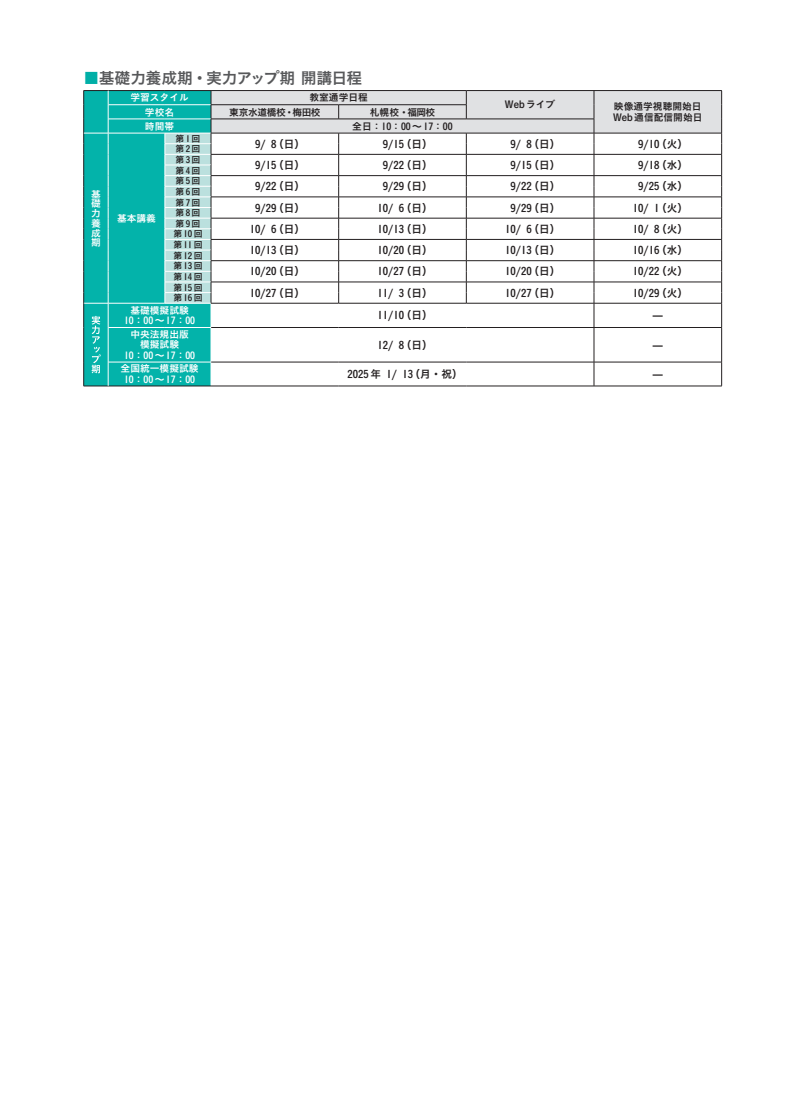
<style>
.page{position:relative;width:805px;height:1113px;background:#fff}
.page>*{position:absolute;margin:0;border:0;box-sizing:border-box;transform-origin:0 0}
.t1{font:16px "Koburina Go Std W6";letter-spacing:-.025em;color:#57585a}
.t2{font:10.62px "Koburina Go Std W6";color:#231f20}
.t3{font:9.75px/10.6px "Koburina Go Std W6";color:#fff;text-align:center}
.t4{font:9.75px/10.6px "Koburina Go Std W6";color:#231f20}
.t5{font:9.75px "Koburina Go Std W6";letter-spacing:-.045em;color:#231f20}
.t6{font:8.88px/10.6px "Koburina Go Std W6";letter-spacing:.15em;color:#231f20}
.s1{color:#00afa7}
</style>
<div class="page">
<div style="left:109px;top:91px;width:102px;height:295px;background:#03b3aa"></div>
<svg style="left:212px;top:328px;width:509px;height:58px"></svg>
<hr style="left:108px;top:90px;width:57px;height:1px;background:#231f20">
<hr style="left:165px;top:90px;width:46px;height:1px;background:#231f20">
<hr style="left:211px;top:90px;width:127px;height:1px;background:#231f20">
<hr style="left:338px;top:90px;width:128px;height:1px;background:#231f20">
<hr style="left:466px;top:90px;width:128px;height:1px;background:#231f20">
<hr style="left:594px;top:90px;width:127px;height:1px;background:#231f20">
<hr style="left:108px;top:104px;width:57px;height:1px;background:#fff">
<hr style="left:108px;top:119px;width:57px;height:1px;background:#fff">
<hr style="left:108px;top:133px;width:57px;height:1px;background:#fff">
<hr style="left:108px;top:303px;width:57px;height:1px;background:#fff">
<hr style="left:108px;top:327px;width:57px;height:1px;background:#fff">
<hr style="left:165px;top:327px;width:46px;height:1px;background:#fff">
<hr style="left:108px;top:362px;width:57px;height:1px;background:#fff">
<hr style="left:165px;top:362px;width:46px;height:1px;background:#fff">
<svg style="left:165px;top:91px;width:557px;height:236px"></svg>
<hr style="left:211px;top:327px;width:127px;height:1px;background:#231f20">
<hr style="left:338px;top:327px;width:128px;height:1px;background:#231f20">
<hr style="left:466px;top:327px;width:128px;height:1px;background:#231f20">
<hr style="left:594px;top:327px;width:127px;height:1px;background:#231f20">
<hr style="left:593px;top:328px;width:1px;height:34px;background:#231f20">
<hr style="left:721px;top:328px;width:1px;height:34px;background:#231f20">
<hr style="left:211px;top:362px;width:127px;height:1px;background:#231f20">
<hr style="left:338px;top:362px;width:128px;height:1px;background:#231f20">
<hr style="left:466px;top:362px;width:128px;height:1px;background:#231f20">
<hr style="left:594px;top:362px;width:127px;height:1px;background:#231f20">
<svg style="left:593px;top:362px;width:1px;height:24px"></svg>
<svg style="left:721px;top:362px;width:1px;height:24px"></svg>
<hr style="left:108px;top:386px;width:57px;height:1px;background:#231f20">
<hr style="left:165px;top:386px;width:46px;height:1px;background:#231f20">
<hr style="left:211px;top:386px;width:127px;height:1px;background:#231f20">
<hr style="left:338px;top:386px;width:128px;height:1px;background:#231f20">
<hr style="left:466px;top:386px;width:128px;height:1px;background:#231f20">
<hr style="left:594px;top:386px;width:127px;height:1px;background:#231f20">
<svg style="left:83px;top:90px;width:26px;height:297px;background:#16b1a9"></svg>
<h1 class="t1" style="left:83px;top:66px;width:280px"><span class="s1">■</span>基礎力養成期・実力アップ期 開講日程</h1>
<p class="t3" style="left:130px;top:93px;width:60px">学習スタイル</p>
<p class="t4" style="left:309px;top:93px;width:60px">教室通学日程</p>
<p class="t3" style="left:145px;top:107px;width:31px">学校名</p>
<p class="t5" style="left:229px;top:104px;width:93px">東京水道橋校・梅田校</p>
<p class="t4" style="left:370px;top:107px;width:67px">札幌校・福岡校</p>
<p class="t3" style="left:145px;top:121px;width:31px">時間帯</p>
<p class="t4" style="left:352px;top:121px;width:102px">全日：10：00～17：00</p>
<p class="t4" style="left:505px;top:100px;width:52px">Webライブ</p>
<p class="t4" style="left:613px;top:101px;width:91px">映像通学視聴開始日<br>Web通信配信開始日</p>
<p class="t3" style="left:91px;top:189px;width:11px">基</p>
<p class="t3" style="left:91px;top:198px;width:11px">礎</p>
<p class="t3" style="left:91px;top:208px;width:11px">力</p>
<p class="t3" style="left:91px;top:218px;width:11px">養</p>
<p class="t3" style="left:91px;top:228px;width:11px">成</p>
<p class="t3" style="left:91px;top:237px;width:11px">期</p>
<p class="t6" style="left:175px;top:133px;width:26px">第1回第2回</p>
<p class="t2" style="left:255px;top:136px;width:51px">9/ 8（日）</p>
<p class="t2" style="left:383px;top:136px;width:51px">9/15（日）</p>
<p class="t2" style="left:510px;top:136px;width:51px">9/ 8（日）</p>
<p class="t2" style="left:638px;top:136px;width:51px">9/10（火）</p>
<p class="t6" style="left:175px;top:155px;width:26px">第3回第4回</p>
<p class="t2" style="left:255px;top:157px;width:51px">9/15（日）</p>
<p class="t2" style="left:383px;top:157px;width:51px">9/22（日）</p>
<p class="t2" style="left:510px;top:157px;width:51px">9/15（日）</p>
<p class="t2" style="left:638px;top:157px;width:51px">9/18（水）</p>
<p class="t6" style="left:175px;top:176px;width:26px">第5回第6回</p>
<p class="t2" style="left:255px;top:178px;width:51px">9/22（日）</p>
<p class="t2" style="left:383px;top:178px;width:51px">9/29（日）</p>
<p class="t2" style="left:510px;top:178px;width:51px">9/22（日）</p>
<p class="t2" style="left:638px;top:178px;width:51px">9/25（水）</p>
<p class="t6" style="left:175px;top:197px;width:26px">第7回第8回</p>
<p class="t2" style="left:255px;top:199px;width:51px">9/29（日）</p>
<p class="t2" style="left:377px;top:199px;width:57px">10/ 6（日）</p>
<p class="t2" style="left:510px;top:199px;width:51px">9/29（日）</p>
<p class="t2" style="left:632px;top:199px;width:57px">10/ 1（火）</p>
<p class="t6" style="left:173px;top:218px;width:31px">第9回第10回</p>
<p class="t2" style="left:250px;top:221px;width:57px">10/ 6（日）</p>
<p class="t2" style="left:377px;top:221px;width:57px">10/13（日）</p>
<p class="t2" style="left:505px;top:221px;width:57px">10/ 6（日）</p>
<p class="t2" style="left:632px;top:221px;width:57px">10/ 8（火）</p>
<p class="t6" style="left:173px;top:240px;width:31px">第11回第12回</p>
<p class="t2" style="left:250px;top:242px;width:57px">10/13（日）</p>
<p class="t2" style="left:377px;top:242px;width:57px">10/20（日）</p>
<p class="t2" style="left:505px;top:242px;width:57px">10/13（日）</p>
<p class="t2" style="left:632px;top:242px;width:57px">10/16（水）</p>
<p class="t6" style="left:173px;top:261px;width:31px">第13回第14回</p>
<p class="t2" style="left:250px;top:263px;width:57px">10/20（日）</p>
<p class="t2" style="left:377px;top:263px;width:57px">10/27（日）</p>
<p class="t2" style="left:505px;top:263px;width:57px">10/20（日）</p>
<p class="t2" style="left:632px;top:263px;width:57px">10/22（火）</p>
<p class="t6" style="left:173px;top:282px;width:31px">第15回第16回</p>
<p class="t2" style="left:250px;top:284px;width:57px">10/27（日）</p>
<p class="t2" style="left:377px;top:284px;width:57px">11/ 3（日）</p>
<p class="t2" style="left:505px;top:284px;width:57px">10/27（日）</p>
<p class="t2" style="left:632px;top:284px;width:57px">10/29（火）</p>
<p class="t3" style="left:124px;top:305px;width:73px">基礎模擬試験<br>10：00～17：00</p>
<p class="t2" style="left:377px;top:307px;width:57px">11/10（日）</p>
<p class="t2" style="left:652px;top:307px;width:12px">̶</p>
<p class="t3" style="left:124px;top:329px;width:73px">中央法規出版<br>模擬試験<br>10：00～17：00</p>
<p class="t2" style="left:377px;top:337px;width:57px">12/ 8（日）</p>
<p class="t2" style="left:652px;top:337px;width:12px">̶</p>
<p class="t3" style="left:120px;top:364px;width:79px">全国統一模擬試験<br>10：00～17：00</p>
<p class="t2" style="left:347px;top:366px;width:117px">2025年 1/ 13（月・祝）</p>
<p class="t2" style="left:652px;top:366px;width:12px">̶</p>
<p class="t3" style="left:117px;top:213px;width:40px">基本講義</p>
</div>
